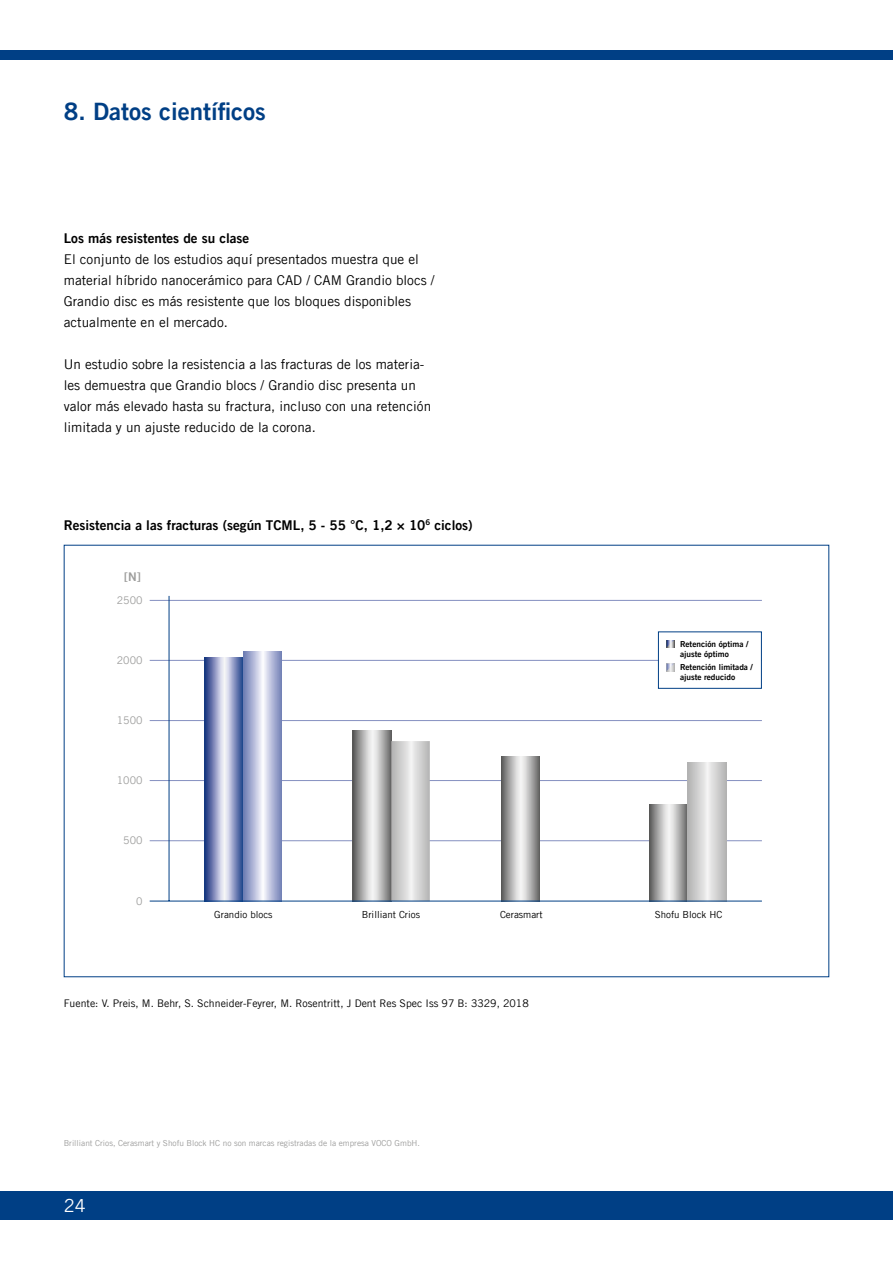
<style>
.page{position:relative;width:893px;height:1263px;background:#fff}
.page>*{position:absolute;margin:0;border:0;box-sizing:border-box;transform-origin:0 0}
.t1{font:24px "Trade Gothic LT Com Bd 2";color:#003f85}
.t2{font:18px "Trade Gothic LT Com";color:#fff}
.t3{font:13.5px/21px "Trade Gothic LT Com";color:#000}
.t4{font:13.5px "Trade Gothic LT Com Bd 2";color:#000}
.t5{font:12px "Trade Gothic LT Com Bd 2";color:#9d9d9c}
.t6{font:10.5px "Trade Gothic LT Com";color:#000}
.t7{font:10.5px "Trade Gothic LT Com";color:#9d9d9c}
.t8{font:9.75px "Trade Gothic LT Com";color:#000}
.t9{font:8.25px "Trade Gothic LT Com";color:#9d9d9c}
.t10{font:8.25px/9.9px "Trade Gothic LT Com Bd 2";color:#000}
</style>
<div class="page">
<div style="left:0;top:51px;width:893px;height:9px;background:#003f85"></div>
<div style="left:0;top:1191px;width:893px;height:28px;background:#003f85"></div>
<hr style="left:150px;top:840px;width:612px;height:1px;background:#8590c0">
<hr style="left:150px;top:780px;width:612px;height:1px;background:#8590c0">
<hr style="left:150px;top:720px;width:612px;height:1px;background:#8590c0">
<hr style="left:150px;top:660px;width:612px;height:1px;background:#8590c0">
<hr style="left:150px;top:600px;width:612px;height:1px;background:#8590c0">
<svg style="left:649px;top:804px;width:39px;height:97px"></svg>
<svg style="left:688px;top:762px;width:38px;height:139px"></svg>
<svg style="left:205px;top:658px;width:38px;height:243px"></svg>
<svg style="left:353px;top:730px;width:38px;height:171px"></svg>
<svg style="left:501px;top:756px;width:38px;height:145px"></svg>
<svg style="left:243px;top:652px;width:39px;height:249px"></svg>
<svg style="left:391px;top:741px;width:39px;height:160px"></svg>
<hr style="left:169px;top:596px;width:1px;height:305px;background:#003f85">
<hr style="left:150px;top:901px;width:612px;height:1px;background:#003f85">
<div style="left:658px;top:631px;width:104px;height:58px;background:#fff;border:1px solid #003f85"></div>
<svg style="left:666px;top:640px;width:8px;height:7px"></svg>
<svg style="left:666px;top:664px;width:8px;height:7px"></svg>
<h1 class="t1" style="left:64px;top:97px;width:203px">8. Datos científicos</h1>
<p class="t4" style="left:64px;top:230px;width:187px">Los más resistentes de su clase</p>
<p class="t3" style="left:64px;top:249px;width:372px">El conjunto de los estudios aquí presentados muestra que el material híbrido nanocerámico para CAD / CAM Grandio blocs / Grandio disc es más resistente que los bloques disponibles actualmente en el mercado.</p>
<p class="t3" style="left:64px;top:354px;width:369px">Un estudio sobre la resistencia a las fracturas de los materia&shy;les demuestra que Grandio blocs / Grandio disc presenta un valor más elevado hasta su fractura, incluso con una retención limitada y un ajuste reducido de la corona.</p>
<p class="t4" style="left:64px;top:517px;width:410px">Resistencia a las fracturas (según TCML, 5 - 55 °C, 1,2 × 10<sup>6</sup> ciclos)</p>
<p class="t5" style="left:124px;top:570px;width:18px">[N]</p>
<p class="t7" style="left:117px;top:593px;width:27px">2500</p>
<p class="t7" style="left:117px;top:654px;width:27px">2000</p>
<p class="t7" style="left:117px;top:714px;width:27px">1500</p>
<p class="t7" style="left:117px;top:774px;width:27px">1000</p>
<p class="t7" style="left:123px;top:834px;width:21px">500</p>
<p class="t7" style="left:136px;top:895px;width:8px">0</p>
<p class="t10" style="left:680px;top:639px;width:70px">Retención óptima / ajuste óptimo</p>
<p class="t10" style="left:680px;top:662px;width:74px">Retención limitada / ajuste reducido</p>
<p class="t8" style="left:214px;top:909px;width:60px">Grandio blocs</p>
<p class="t8" style="left:362px;top:909px;width:60px">Brilliant Crios</p>
<p class="t8" style="left:500px;top:909px;width:44px">Cerasmart</p>
<p class="t8" style="left:655px;top:909px;width:69px">Shofu Block HC</p>
<p class="t6" style="left:64px;top:997px;width:466px">Fuente: V. Preis, M. Behr, S. Schneider-Feyrer, M. Rosentritt, J Dent Res Spec Iss 97 B: 3329, 2018</p>
<p class="t9" style="left:64px;top:1138px;width:358px">Brilliant Crios, Cerasmart y Shofu Block HC no son marcas registradas de la empresa VOCO GmbH.</p>
<h2 class="t2" style="left:64px;top:1195px;width:23px">24</h2>
</div>
